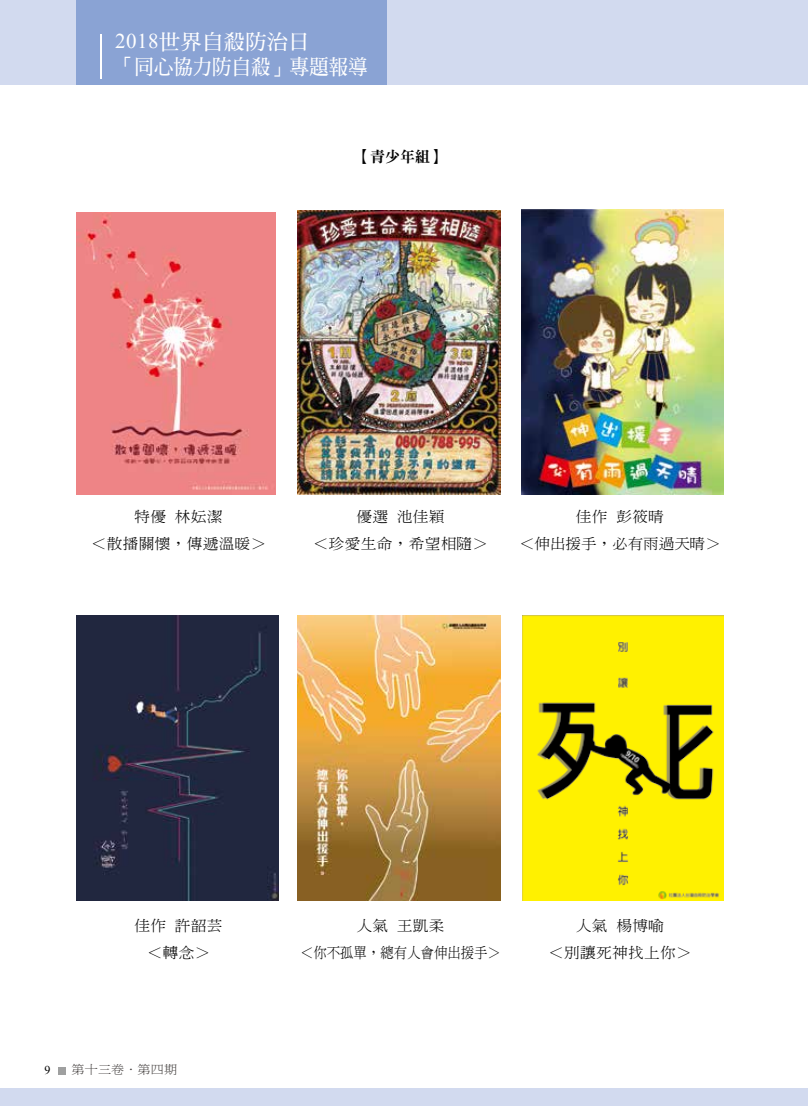
<style>
.page{position:relative;width:808px;height:1106px;background:#fff}
.page>*{position:absolute;margin:0;border:0;box-sizing:border-box;transform-origin:0 0}
.t1{font:21px/25.2px "DF Ming Bd HK BF";letter-spacing:.005em;color:#fff}
.t2{font:15px "DFN Ming W9 WIN BF";color:#000}
.t3{font:300 14.25px/27px "Inn Ming";letter-spacing:.02em;color:#000;text-align:center;scale:1.1 1}
.t4{font:300 14.25px/27px "Inn Ming";color:#000;text-align:center;scale:1.1 1}
.t5{font:12px "DF Ming W3 WIN BF";color:#3e3a39;scale:1.1 1}
.t6{font:12px "Times New Roman";color:#000}
.s1{font-family:"Times New Roman"}
</style>
<div class="page">
<div style="left:0;top:0;width:808px;height:85px;background:#d2daef"></div>
<div style="left:0;top:1088px;width:808px;height:18px;background:#d2daef"></div>
<img style="left:77px;top:213px;width:199px;height:281px">
<img style="left:298px;top:211px;width:203px;height:283px">
<img style="left:521px;top:209px;width:202px;height:285px">
<img style="left:77px;top:615px;width:201px;height:285px">
<img style="left:522px;top:615px;width:201px;height:285px">
<img style="left:298px;top:616px;width:203px;height:284px">
<div style="left:77px;top:0;width:310px;height:85px;background:#8aa3d4"></div>
<hr style="left:100px;top:34px;width:2px;height:45px;background:#fff">
<div style="left:59px;top:1067px;width:7px;height:7px;background:#9fa0a0"></div>
<h1 class="t1" style="left:115px;top:29px;width:254px"><span class="s1">2018</span>世界自殺防治日<br>「同心協力防自殺」專題報導</h1>
<p class="t2" style="left:355px;top:149px;width:91px">【青少年組】</p>
<p class="t3" style="left:91px;top:503px;width:161px">特優 林妘潔<br>＜散播關懷，傳遞溫暖＞</p>
<p class="t3" style="left:313px;top:503px;width:161px">優選 池佳穎<br>＜珍愛生命，希望相隨＞</p>
<p class="t4" style="left:519px;top:503px;width:185px">佳作 彭筱晴<br>＜伸出援手，必有雨過天晴＞</p>
<p class="t3" style="left:134px;top:912px;width:82px">佳作 許韶芸＜轉念＞</p>
<p class="t6" style="left:44px;top:1062px;width:8px">9</p>
<p class="t5" style="left:72px;top:1063px;width:98px">第十三卷．第四期</p>
<p class="t4" style="left:300px;top:912px;width:184px">人氣 王凱柔<br>＜你不孤單，總有人會伸出援手＞</p>
<p class="t3" style="left:548px;top:912px;width:132px">人氣 楊博喻<br>＜別讓死神找上你＞</p>
</div>
